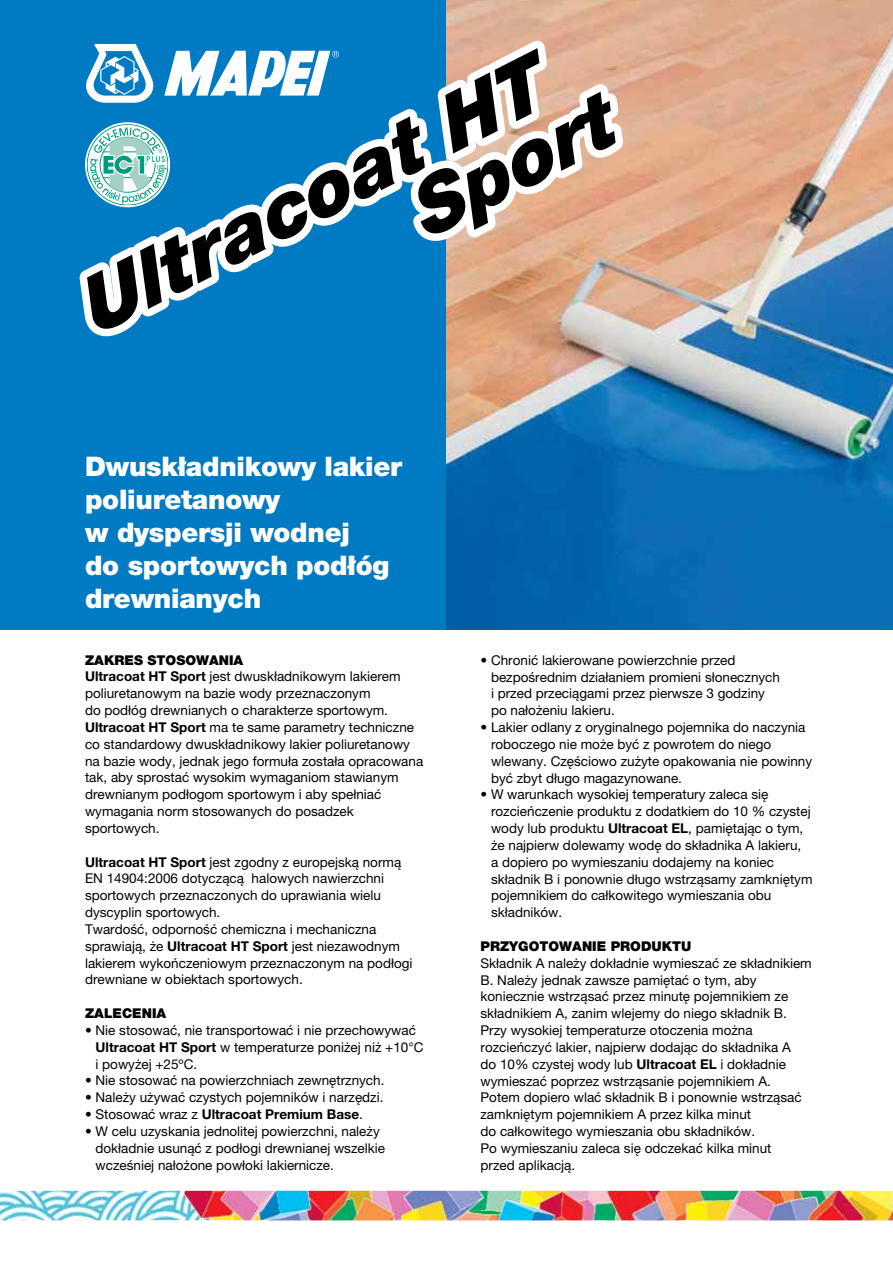
<style>
.page{position:relative;width:893px;height:1263px;background:#fff}
.page>*{position:absolute;margin:0;border:0;box-sizing:border-box;transform-origin:0 0}
.t1{font:italic 900 78px/64.5px "Helvetica Neue LTW1 G";color:#000}
.t2{font:900 27px/33px "Helvetica Neue LTW1 G";letter-spacing:-.01em;color:#fff}
.t3{font:13.5px/16.8px "Helvetica Neue LTW1 G";color:#000}
.t4{font:700 13.5px "Helvetica Neue LTW1 G";color:#000}
.t5{font:900 13.5px "Helvetica Neue LTW1 G";color:#000}
.s1{font-weight:900}
.s2{font-weight:700}
.s3{font-weight:400}
</style>
<div class="page">
<div style="left:0;top:0;width:893px;height:629px;background:#007ac2"></div>
<img style="left:446px;top:0;width:447px;height:629px">
<img style="left:0;top:1191px;width:893px;height:29px">
<svg style="left:79px;top:25px;width:553px;height:322px"></svg>
<div style="left:85px;top:122px;width:85px;height:85px;border:2px solid #fff;border-radius:50%"></div>
<h1 class="t1" style="left:371px;top:130px;width:220px;text-indent:-339px;rotate:-27deg">Ultracoat HT<br>Sport</h1>
<h2 class="t2" style="left:85px;top:450px;width:319px">Dwuskładnikowy lakier poliuretanowy<br>w dyspersji wodnej<br>do sportowych podłóg drewnianych</h2>
<p class="t3" style="left:85px;top:651px;width:340px"><span class="s1">ZAKRES STOSOWANIA<br></span><span class="s2">Ultracoat HT Sport</span> jest dwuskładnikowym lakierem poliuretanowym na bazie wody przeznaczonym<br>do podłóg drewnianych o charakterze sportowym.<br><span class="s2">Ultracoat HT Sport</span> ma te same parametry techniczne co standardowy dwuskładnikowy lakier poliuretanowy na bazie wody, jednak jego formuła została opracowana tak, aby sprostać wysokim wymaganiom stawianym drewnianym podłogom sportowym i aby spełniać wymagania norm stosowanych do posadzek sportowych.</p>
<p class="t3" style="left:85px;top:853px;width:329px"><span class="s2">Ultracoat HT Sport</span> jest zgodny z europejską normą EN 14904:2006 dotyczącą halowych nawierzchni sportowych przeznaczonych do uprawiania wielu dyscyplin sportowych.<br>Twardość, odporność chemiczna i mechaniczna sprawiają, że <span class="s2">Ultracoat HT Sport</span> jest niezawodnym lakierem wykończeniowym przeznaczonym na podłogi drewniane w obiektach sportowych.</p>
<p class="t5" style="left:85px;top:1005px;width:83px">ZALECENIA</p>
<p class="t3" style="left:96px;top:1021px;width:329px;text-indent:-11px">• Nie stosować, nie transportować i nie przechowywać<br><span class="s2">Ultracoat HT Sport</span> w temperaturze poniżej niż +10°C i powyżej +25ºC.</p>
<p class="t3" style="left:85px;top:1072px;width:301px">• Nie stosować na powierzchniach zewnętrznych.</p>
<p class="t3" style="left:85px;top:1089px;width:300px">• Należy używać czystych pojemników i narzędzi.</p>
<p class="t4" style="left:85px;top:1106px;width:279px"><span class="s3">• Stosować wraz z</span> Ultracoat Premium Base<span class="s3">.</span></p>
<p class="t3" style="left:96px;top:1122px;width:291px;text-indent:-11px">• W celu uzyskania jednolitej powierzchni, należy dokładnie usunąć z podłogi drewnianej wszelkie wcześniej nałożone powłoki lakiernicze.</p>
<p class="t3" style="left:491px;top:651px;width:291px;text-indent:-11px">• Chronić lakierowane powierzchnie przed bezpośrednim działaniem promieni słonecznych i przed przeciągami przez pierwsze 3 godziny po nałożeniu lakieru.</p>
<p class="t3" style="left:491px;top:719px;width:323px;text-indent:-11px">• Lakier odlany z oryginalnego pojemnika do naczynia roboczego nie może być z powrotem do niego wlewany. Częściowo zużyte opakowania nie powinny być zbyt długo magazynowane.</p>
<p class="t3" style="left:491px;top:786px;width:323px;text-indent:-11px">• W warunkach wysokiej temperatury zaleca się rozcieńczenie produktu z dodatkiem do 10 % czystej wody lub produktu <span class="s2">Ultracoat EL</span>, pamiętając o tym, że najpierw dolewamy wodę do składnika A lakieru,<br>a dopiero po wymieszaniu dodajemy na koniec składnik B i ponownie długo wstrząsamy zamkniętym pojemnikiem do całkowitego wymieszania obu składników.</p>
<p class="t5" style="left:480px;top:938px;width:213px">PRZYGOTOWANIE PRODUKTU</p>
<p class="t3" style="left:480px;top:954px;width:333px">Składnik A należy dokładnie wymieszać ze składnikiem B. Należy jednak zawsze pamiętać o tym, aby koniecznie wstrząsać przez minutę pojemnikiem ze składnikiem A, zanim wlejemy do niego składnik B.<br>Przy wysokiej temperaturze otoczenia można rozcieńczyć lakier, najpierw dodając do składnika A<br>do 10% czystej wody lub <span class="s2">Ultracoat EL</span> i dokładnie wymieszać poprzez wstrząsanie pojemnikiem A.<br>Potem dopiero wlać składnik B i ponownie wstrząsać zamkniętym pojemnikiem A przez kilka minut<br>do całkowitego wymieszania obu składników.<br>Po wymieszaniu zaleca się odczekać kilka minut<br>przed aplikacją.</p>
</div>
